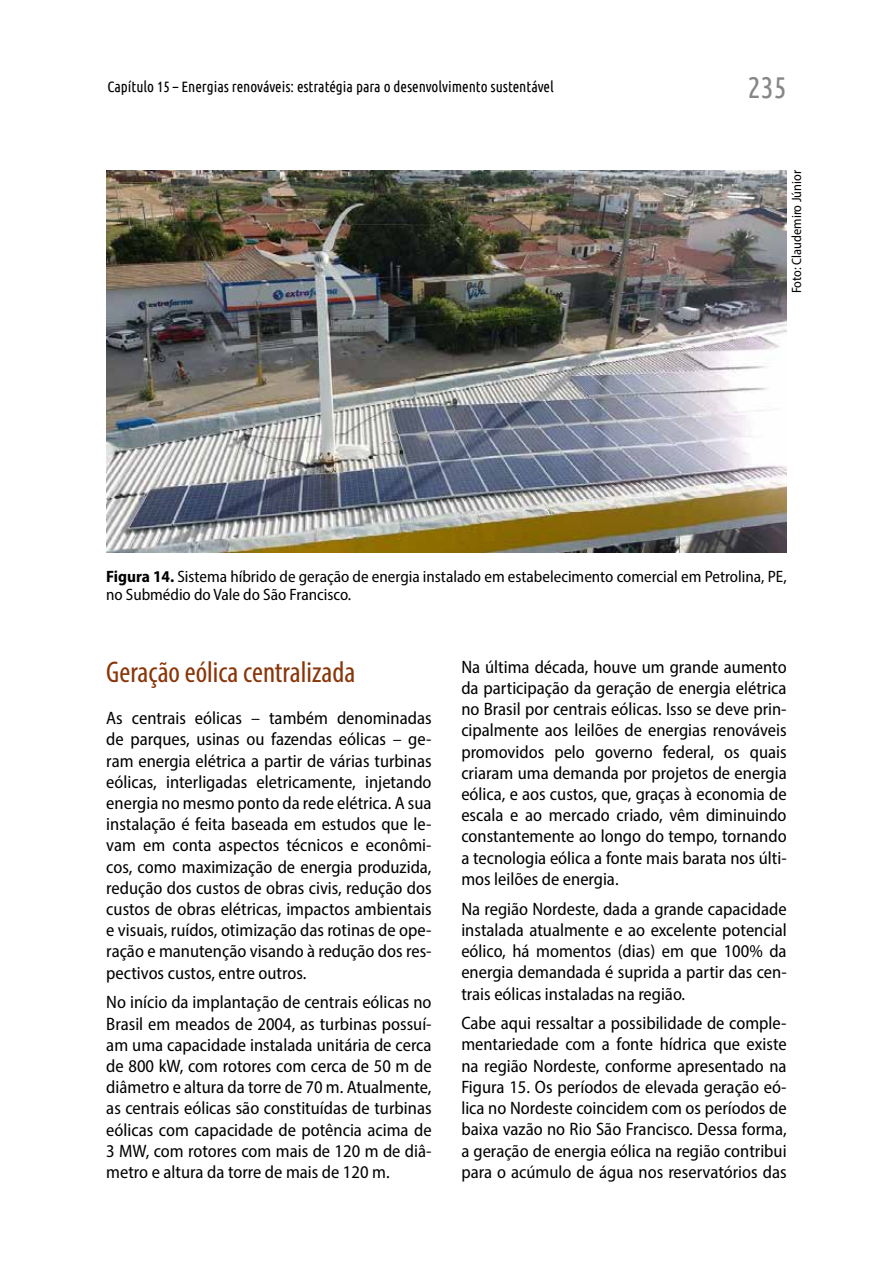
<style>
.page{position:relative;width:893px;height:1263px;background:#fff}
.page>*{position:absolute;margin:0;border:0;box-sizing:border-box;transform-origin:0 0}
.t1{font:condensed 30px "Myriad Pro";color:#893508}
.t2{font:30px "Ubuntu Condensed";color:#878787}
.t3{font:semi-condensed 18px/21.1px "Myriad Pro";color:#000;text-align:justify}
.t4{font:semi-condensed 16.5px/18px "Myriad Pro";color:#000}
.t5{font:15px "Ubuntu Condensed";color:#000}
.t6{font:semi-condensed 13.5px "Myriad Pro";color:#000}
.s1{font-weight:700}
</style>
<div class="page">
<img style="left:106px;top:170px;width:680px;height:383px">
<p class="t5" style="left:107px;top:77px;width:448px">Capítulo 15 – Energias renováveis: estratégia para o desenvolvimento sustentável</p>
<h1 class="t2" style="left:748px;top:69px;width:40px">235</h1>
<p class="t6" style="left:788px;top:293px;width:125px;rotate:-90deg">Foto: Claudemiro Júnior</p>
<p class="t4" style="left:106px;top:567px;width:682px"><span class="s1">Figura 14.</span> Sistema híbrido de geração de energia instalado em estabelecimento comercial em Petrolina, PE, no Submédio do Vale do São Francisco.</p>
<h1 class="t1" style="left:106px;top:654px;width:250px">Geração eólica centralizada</h1>
<p class="t3" style="left:106px;top:707px;width:327px">As centrais eólicas – também denominadas de parques, usinas ou fazendas eólicas – ge&shy;ram energia elétrica a partir de várias turbinas eólicas, interligadas eletricamente, injetando energia no mesmo ponto da rede elétrica. A sua instalação é feita baseada em estudos que le&shy;vam em conta aspectos técnicos e econômi&shy;cos, como maximização de energia produzida, redução dos custos de obras civis, redução dos custos de obras elétricas, impactos ambientais e visuais, ruídos, otimização das rotinas de ope&shy;ração e manutenção visando à redução dos res&shy;pectivos custos, entre outros.</p>
<p class="t3" style="left:106px;top:991px;width:327px">No início da implantação de centrais eólicas no Brasil em meados de 2004, as turbinas possuí&shy;am uma capacidade instalada unitária de cerca de 800 kW, com rotores com cerca de 50 m de diâmetro e altura da torre de 70 m. Atualmente, as centrais eólicas são constituídas de turbinas eólicas com capacidade de potência acima de 3 MW, com rotores com mais de 120 m de diâ&shy;metro e altura da torre de mais de 120 m.</p>
<p class="t3" style="left:461px;top:656px;width:327px">Na última década, houve um grande aumento da participação da geração de energia elétrica no Brasil por centrais eólicas. Isso se deve prin&shy;cipalmente aos leilões de energias renováveis promovidos pelo governo federal, os quais criaram uma demanda por projetos de energia eólica, e aos custos, que, graças à economia de escala e ao mercado criado, vêm diminuindo constantemente ao longo do tempo, tornando a tecnologia eólica a fonte mais barata nos últi&shy;mos leilões de energia.</p>
<p class="t3" style="left:461px;top:898px;width:327px">Na região Nordeste, dada a grande capacidade instalada atualmente e ao excelente potencial eólico, há momentos (dias) em que 100% da energia demandada é suprida a partir das cen&shy;trais eólicas instaladas na região.</p>
<p class="t3" style="left:461px;top:1012px;width:327px">Cabe aqui ressaltar a possibilidade de comple&shy;mentariedade com a fonte hídrica que existe na região Nordeste, conforme apresentado na Figura 15. Os períodos de elevada geração eó&shy;lica no Nordeste coincidem com os períodos de baixa vazão no Rio São Francisco. Dessa forma, a geração de energia eólica na região contribui para o acúmulo de água nos reservatórios das</p>
</div>
